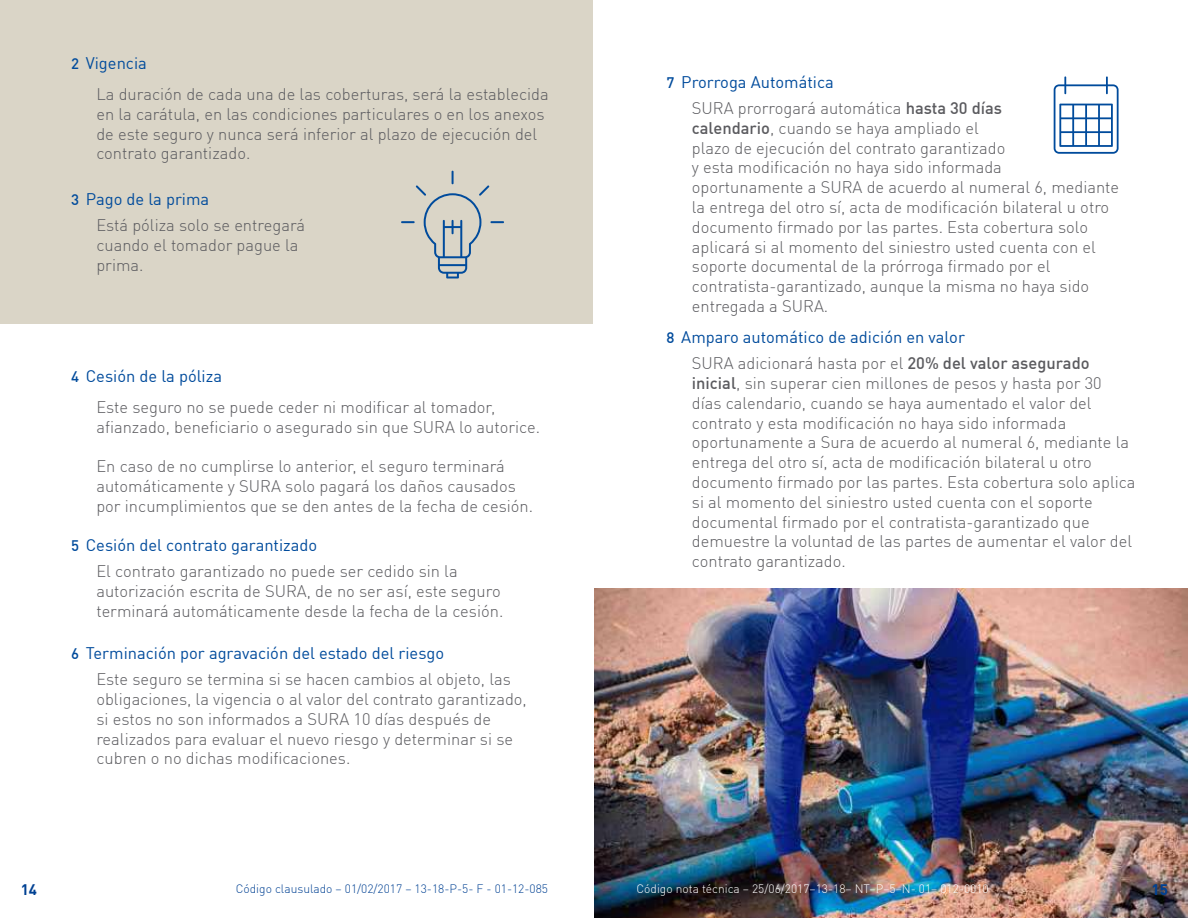
<style>
.page{position:relative;width:1188px;height:918px;background:#fff}
.page>*{position:absolute;margin:0;border:0;box-sizing:border-box;transform-origin:0 0}
.t1{font:300 16.5px/19.8px "DIN Offc";color:#5b5b5f}
.t2{font:16.5px "DIN Offc";color:#004b9c}
.t3{font:700 15px "DIN Offc";color:#004193}
.t4{font:300 12px "DIN Offc";color:#fff}
.t5{font:300 12px "DIN Offc";color:#004193}
.s1{font-weight:500;font-size:15px}
.s2{font-weight:500}
</style>
<div class="page">
<div style="left:0;top:0;width:592px;height:324px;background:#dad5c7"></div>
<svg style="left:401px;top:171px;width:103px;height:107px"></svg>
<svg style="left:1054px;top:76px;width:65px;height:78px"></svg>
<img style="left:594px;top:589px;width:594px;height:329px">
<p class="t2" style="left:71px;top:53px;width:77px"><span class="s1">2</span> Vigencia</p>
<p class="t1" style="left:96px;top:84px;width:454px">La duración de cada una de las coberturas, será la establecida en la carátula, en las condiciones particulares o en los anexos de este seguro y nunca será inferior al plazo de ejecución del contrato garantizado.</p>
<p class="t2" style="left:71px;top:189px;width:140px"><span class="s1">3</span> Pago de la prima</p>
<p class="t1" style="left:96px;top:215px;width:210px">Está póliza solo se entregará cuando el tomador pague la prima.</p>
<p class="t2" style="left:71px;top:366px;width:153px"><span class="s1">4</span> Cesión de la póliza</p>
<p class="t1" style="left:96px;top:397px;width:445px">Este seguro no se puede ceder ni modificar al tomador, afianzado, beneficiario o asegurado sin que SURA lo autorice.</p>
<p class="t1" style="left:96px;top:456px;width:438px">En caso de no cumplirse lo anterior, el seguro terminará automáticamente y SURA solo pagará los daños causados por incumplimientos que se den antes de la fecha de cesión.</p>
<p class="t2" style="left:71px;top:535px;width:248px"><span class="s1">5</span> Cesión del contrato garantizado</p>
<p class="t1" style="left:96px;top:561px;width:408px">El contrato garantizado no puede ser cedido sin la autorización escrita de SURA, de no ser así, este seguro terminará automáticamente desde la fecha de la cesión.</p>
<p class="t2" style="left:71px;top:643px;width:375px"><span class="s1">6</span> Terminación por agravación del estado del riesgo</p>
<p class="t1" style="left:96px;top:669px;width:432px">Este seguro se termina si se hacen cambios al objeto, las obligaciones, la vigencia o al valor del contrato garantizado, si estos no son informados a SURA 10 días después de realizados para evaluar el nuevo riesgo y determinar si se cubren o no dichas modificaciones.</p>
<p class="t2" style="left:666px;top:72px;width:169px"><span class="s1">7</span> Prorroga Automática</p>
<p class="t1" style="left:692px;top:98px;width:429px">SURA prorrogará automática <span class="s2">hasta 30 días<br>calendario</span>, cuando se haya ampliado el<br>plazo de ejecución del contrato garantizado<br>y esta modificación no haya sido informada<br>oportunamente a SURA de acuerdo al numeral 6, mediante la entrega del otro sí, acta de modificación bilateral u otro documento firmado por las partes. Esta cobertura solo aplicará si al momento del siniestro usted cuenta con el soporte documental de la prórroga firmado por el contratista-garantizado, aunque la misma no haya sido entregada a SURA.</p>
<p class="t2" style="left:666px;top:327px;width:300px"><span class="s1">8</span> Amparo automático de adición en valor</p>
<p class="t1" style="left:692px;top:353px;width:445px">SURA adicionará hasta por el <span class="s2">20% del valor asegurado inicial</span>, sin superar cien millones de pesos y hasta por 30 días calendario, cuando se haya aumentado el valor del contrato y esta modificación no haya sido informada oportunamente a Sura de acuerdo al numeral 6, mediante la entrega del otro sí, acta de modificación bilateral u otro documento firmado por las partes. Esta cobertura solo aplica si al momento del siniestro usted cuenta con el soporte documental firmado por el contratista-garantizado que demuestre la voluntad de las partes de aumentar el valor del contrato garantizado.</p>
<p class="t3" style="left:21px;top:880px;width:18px">14</p>
<p class="t5" style="left:236px;top:882px;width:314px">Código clausulado – 01/02/2017 – 13-18-P-5- F - 01-12-085</p>
<p class="t4" style="left:637px;top:882px;width:354px">Código nota técnica – 25/06/2017–13-18– NT–P–5–N- 01– 012-0010</p>
<p class="t3" style="left:1152px;top:880px;width:18px">15</p>
</div>
